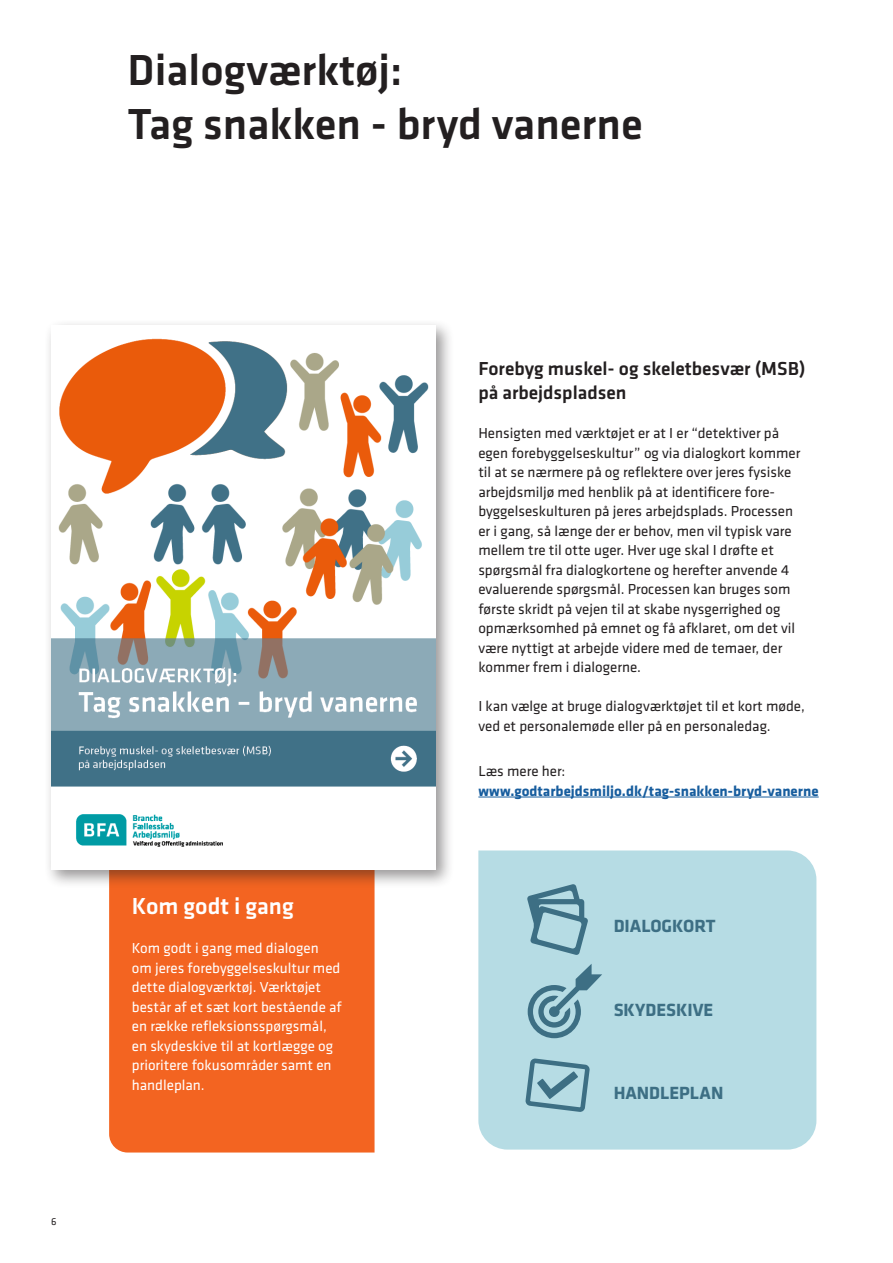
<style>
.page{position:relative;width:893px;height:1263px;background:#fff}
.page>*{position:absolute;margin:0;border:0;box-sizing:border-box;transform-origin:0 0}
.OS_36{font:500 45px "Klavika";color:#231f20}
.Fakta_OS{font:500 24px "Klavika";color:#fff}
.UR{font:500 19.5px/24px "Klavika";color:#231f20}
.Overskrift_opslag_1__linie{font:700 18.3px "Klavika";color:#3d6f84}
.Brødtekst{font:15px/19.5px "Klavika";color:#231f20}
.Brød{font:15px/19.5px "Klavika";color:#fff}
.Brødtekst-2{font:700 15px "Klavika";color:#175d9e}
.t1{font:10.5px "Klavika";color:#231f20}
</style>
<div class="page">
<div style="left:109px;top:888px;width:266px;height:265px;background:#f36421"></div>
<div style="left:44px;top:319px;width:411px;height:569px;background:#231f20;opacity:.46"></div>
<img style="left:51px;top:325px;width:385px;height:545px">
<div style="left:478px;top:850px;width:338px;height:299px;background:#b6dce4"></div>
<svg style="left:527px;top:884px;width:61px;height:71px;background:#89b3c0"></svg>
<svg style="left:528px;top:964px;width:74px;height:74px;background:#91bbc7"></svg>
<svg style="left:523px;top:1056px;width:70px;height:59px;background:#91bbc7"></svg>
<hr style="left:478px;top:797px;width:341px;height:1px;background:#175d9e">
<p class="OS_36" style="left:128px;top:39px;width:276px">Dialogværktøj:</p>
<p class="OS_36" style="left:128px;top:93px;width:517px">Tag snakken - bryd vanerne</p>
<p class="t1" style="left:51px;top:1215px;width:7px">6</p>
<p class="Fakta_OS" style="left:132px;top:890px;width:163px">Kom godt i gang</p>
<p class="Brød" style="left:132px;top:938px;width:211px">Kom godt i gang med dialogen om jeres forebyggelseskultur med dette dialogværktøj. Værktøjet består af et sæt kort bestående af en række refleksionsspørgsmål, en skydeskive til at kortlægge og prioritere fokusområder samt en handleplan.</p>
<p class="UR" style="left:478px;top:356px;width:329px">Forebyg muskel- og skeletbesvær (MSB) på arbejdspladsen</p>
<p class="Brødtekst" style="left:478px;top:423px;width:323px">Hensigten med værktøjet er at I er “detektiver på egen forebyggelseskultur” og via dialogkort kommer til at se nærmere på og reflektere over jeres fysiske arbejdsmiljø med henblik på at identificere fore&shy;byggelseskulturen på jeres arbejdsplads. Processen er i gang, så længe der er behov, men vil typisk vare mellem tre til otte uger. Hver uge skal I drøfte et spørgsmål fra dialogkortene og herefter anvende 4 evaluerende spørgsmål. Processen kan bruges som første skridt på vejen til at skabe nysgerrighed og opmærksomhed på emnet og få afklaret, om det vil være nyttigt at arbejde videre med de temaer, der kommer frem i dialogerne.</p>
<p class="Brødtekst" style="left:478px;top:696px;width:328px">I kan vælge at bruge dialogværktøjet til et kort møde, ved et personalemøde eller på en personaledag.</p>
<p class="Brødtekst" style="left:478px;top:761px;width:89px">Læs mere her:</p>
<p class="Brødtekst-2" style="left:478px;top:780px;width:342px">www.godtarbejdsmiljo.dk/tag-snakken-bryd-vanerne</p>
<p class="Overskrift_opslag_1__linie" style="left:614px;top:913px;width:103px">DIALOGKORT</p>
<p class="Overskrift_opslag_1__linie" style="left:614px;top:996px;width:101px">SKYDESKIVE</p>
<p class="Overskrift_opslag_1__linie" style="left:614px;top:1080px;width:111px">HANDLEPLAN</p>
</div>
